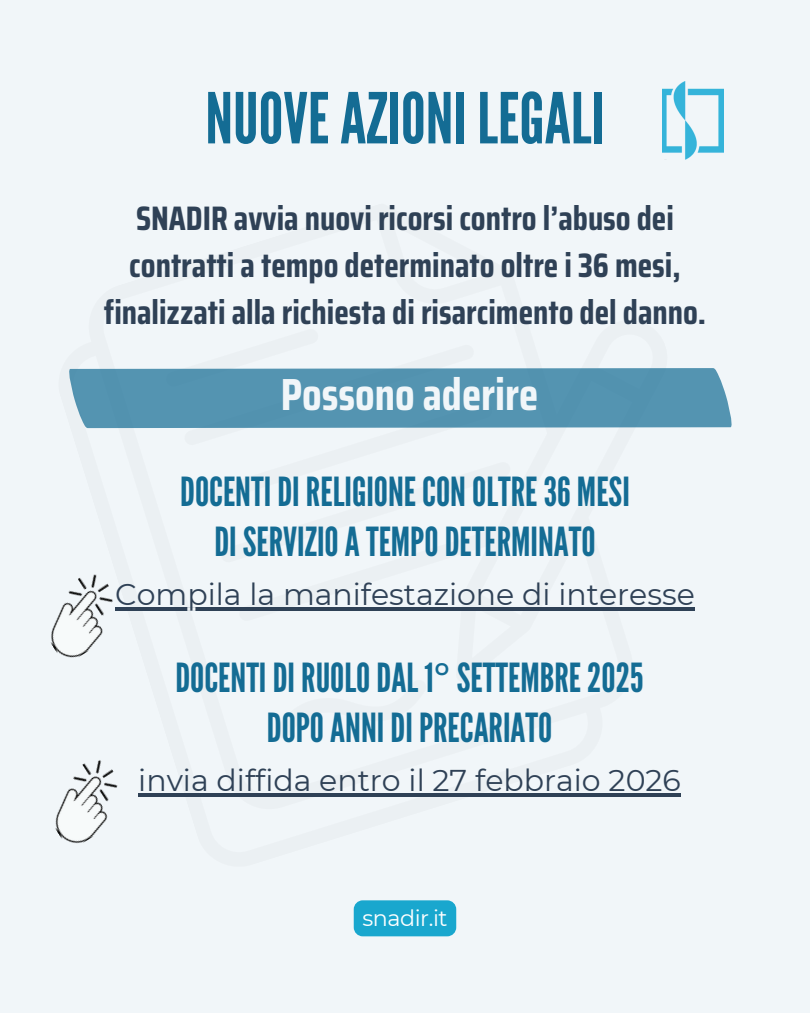
<style>
.page{position:relative;width:810px;height:1013px;background:#fff}
.page>*{position:absolute;margin:0;border:0;box-sizing:border-box;transform-origin:0 0}
.t1{font:70px "League Gothic";color:#146c94}
.t2{font:700 45px "Saira Condensed";color:#f1f6f9}
.t3{font:40px "League Gothic";color:#146c94}
.t4{font:700 34px/47.2px "Saira Condensed";color:#2f4156;text-align:center}
.t5{font:30px "Montserrat";color:#2f4156}
.t6{font:22.2px "Montserrat";letter-spacing:-.02em;color:#fff}
.s1{font-family:"Noto Sans"}
</style>
<div class="page">
<div style="left:0;top:0;width:810px;height:1012px;background:#f1f6f9"></div>
<img style="left:663px;top:81px;width:60px;height:79px">
<div style="left:69px;top:368px;width:663px;height:60px;background:#5494b1"></div>
<img style="left:50px;top:574px;width:82px;height:84px">
<div style="left:354px;top:900px;width:102px;height:36px;background:#19a7ce;border-radius:9px"></div>
<hr style="left:115px;top:607px;width:580px;height:3px;background:#2f4156">
<img style="left:55px;top:760px;width:63px;height:84px">
<hr style="left:138px;top:793px;width:543px;height:3px;background:#2f4156">
<p class="t1" style="left:205px;top:78px;width:401px">NUOVEAZIONI LEGALI</p>
<p class="t4" style="left:104px;top:194px;width:604px">SNADIR avvia nuovi ricorsi contro l’abuso dei contratti a tempo determinato oltre i 36 mesi, finalizzati alla richiesta di risarcimento del danno.</p>
<p class="t2" style="left:281px;top:359px;width:259px">Possono aderire</p>
<p class="t3" style="left:180px;top:469px;width:451px">DOCENTIDIRELIGIONECONOLTRE36 MESI</p>
<p class="t3" style="left:214px;top:518px;width:383px">DISERVIZIOATEMPODETERMINATO</p>
<p class="t5" style="left:115px;top:576px;width:581px">Compila la manifestazione di interesse</p>
<p class="t3" style="left:175px;top:654px;width:470px">DOCENTIDIRUOLODAL 1<span class="s1">°</span> SETTEMBRE2025</p>
<p class="t3" style="left:267px;top:704px;width:287px">DOPOANNIDIPRECARIATO</p>
<p class="t5" style="left:138px;top:762px;width:544px">invia diffida entro il 27 febbraio 2026</p>
<p class="t6" style="left:362px;top:904px;width:87px">snadir.it</p>
</div>
